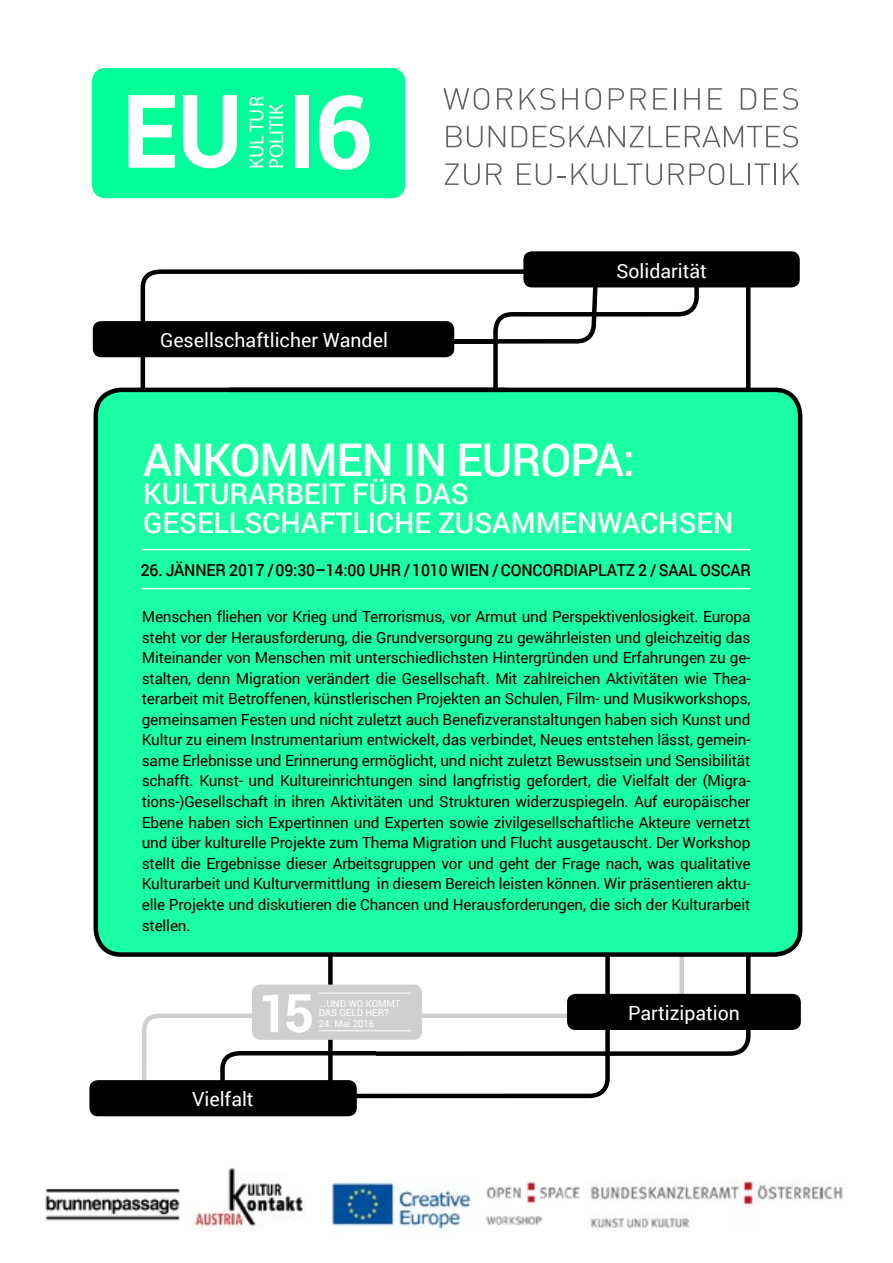
<style>
.page{position:relative;width:893px;height:1263px;background:#fff}
.page>*{position:absolute;margin:0;border:0;box-sizing:border-box;transform-origin:0 0}
.t1{font:700 102.3px "Roboto";color:#fff}
.t2{font:700 53.1px "Roboto";color:#fff}
.t3{font:500 45px "Roboto";letter-spacing:-.02em;color:#fff}
.t4{font:500 28.5px/28.5px "Roboto";color:#fff}
.t5{font:20.25px/19.6px "Myriad Pro";color:#fff}
.t6{font:19.5px "Roboto";color:#fff}
.P_Datum{font:500 16.5px "Roboto";letter-spacing:-.01em;color:#000;scale:.96 1}
.P_Text{font:15.3px/20.5px "Roboto";letter-spacing:-.01em;color:#000;text-align:justify}
.t7{font:9.6px/9.6px "Roboto";color:#fff}
</style>
<div class="page">
<svg style="left:421px;top:957px;width:332px;height:99px"></svg>
<svg style="left:252px;top:957px;width:105px;height:156px"></svg>
<svg style="left:138px;top:269px;width:246px;height:119px"></svg>
<svg style="left:142px;top:1011px;width:498px;height:88px"></svg>
<svg style="left:384px;top:256px;width:369px;height:132px"></svg>
<svg style="left:443px;top:88px;width:46px;height:22px"></svg>
<svg style="left:497px;top:88px;width:15px;height:22px"></svg>
<svg style="left:520px;top:88px;width:35px;height:22px"></svg>
<svg style="left:562px;top:88px;width:16px;height:22px"></svg>
<svg style="left:585px;top:88px;width:16px;height:22px"></svg>
<svg style="left:609px;top:88px;width:15px;height:22px"></svg>
<svg style="left:631px;top:88px;width:15px;height:22px"></svg>
<svg style="left:653px;top:88px;width:14px;height:22px"></svg>
<hr style="left:674px;top:88px;width:2px;height:22px;background:#616161">
<svg style="left:684px;top:88px;width:16px;height:22px"></svg>
<svg style="left:708px;top:88px;width:14px;height:22px"></svg>
<svg style="left:741px;top:88px;width:15px;height:22px"></svg>
<svg style="left:764px;top:88px;width:34px;height:22px"></svg>
<svg style="left:446px;top:126px;width:36px;height:21px"></svg>
<svg style="left:489px;top:126px;width:16px;height:21px"></svg>
<svg style="left:512px;top:126px;width:15px;height:21px"></svg>
<svg style="left:533px;top:126px;width:265px;height:21px"></svg>
<svg style="left:445px;top:163px;width:35px;height:22px"></svg>
<svg style="left:486px;top:163px;width:16px;height:22px"></svg>
<svg style="left:517px;top:163px;width:34px;height:22px"></svg>
<svg style="left:557px;top:176px;width:8px;height:2px"></svg>
<svg style="left:571px;top:163px;width:36px;height:22px"></svg>
<svg style="left:614px;top:163px;width:48px;height:22px"></svg>
<svg style="left:669px;top:163px;width:55px;height:22px"></svg>
<svg style="left:730px;top:163px;width:14px;height:22px"></svg>
<hr style="left:748px;top:163px;width:2px;height:22px;background:#616161">
<svg style="left:754px;top:163px;width:16px;height:22px"></svg>
<hr style="left:774px;top:163px;width:2px;height:22px;background:#616161">
<svg style="left:783px;top:163px;width:16px;height:22px"></svg>
<div style="left:96px;top:390px;width:704px;height:564px;background:#1affa3;border-radius:26px"></div>
<div style="left:94px;top:388px;width:708px;height:569px;border:4px solid #000;border-radius:26px"></div>
<div style="left:523px;top:251px;width:277px;height:36px;background:#000;border-radius:9px"></div>
<div style="left:567px;top:994px;width:234px;height:36px;background:#000;border-radius:9px"></div>
<div style="left:93px;top:321px;width:361px;height:36px;background:#000;border-radius:9px"></div>
<hr style="left:229px;top:388px;width:276px;height:4px;background:#000">
<hr style="left:142px;top:549px;width:608px;height:1px;background:#fff">
<hr style="left:142px;top:588px;width:608px;height:1px;background:#fff">
<div style="left:89px;top:1080px;width:268px;height:36px;background:#000;border-radius:9px"></div>
<div style="left:92px;top:68px;width:313px;height:130px;background:#0f9;border-radius:13px"></div>
<div style="left:295px;top:95px;width:13px;height:73px;background:#fff"></div>
<svg style="left:183px;top:95px;width:54px;height:73px"></svg>
<svg style="left:129px;top:95px;width:46px;height:73px"></svg>
<div style="left:252px;top:984px;width:170px;height:56px;background:#cfcfd1;border-radius:9px"></div>
<hr style="left:319px;top:993px;width:92px;height:1px;background:#fff">
<hr style="left:319px;top:1030px;width:92px;height:1px;background:#fff">
<img style="left:45px;top:1189px;width:135px;height:32px">
<img style="left:191px;top:1168px;width:112px;height:61px">
<img style="left:330px;top:1181px;width:142px;height:50px">
<img style="left:590px;top:1180px;width:253px;height:48px">
<img style="left:486px;top:1181px;width:94px;height:45px">
<h3 class="t5" style="left:247px;top:169px;width:75px;rotate:-90deg">KUL TUR<br>POLITIK</h3>
<h1 class="t1" style="left:314px;top:60px;width:60px">6</h1>
<p class="t6" style="left:160px;top:327px;width:229px">Gesellschaftlicher Wandel</p>
<p class="t6" style="left:616px;top:257px;width:92px">Solidarität</p>
<h3 class="t3" style="left:143px;top:428px;width:493px">ANKOMMEN IN EUROPA:</h3>
<h3 class="t4" style="left:143px;top:479px;width:591px">KULTURARBEIT FÜR DAS<br>GESELLSCHAFTLICHE ZUSAMMENWACHSEN</h3>
<p class="P_Datum" style="left:141px;top:559px;width:637px">26. JÄNNER 2017 / 09:30–14:00 UHR / 1010 WIEN / CONCORDIAPLATZ 2 / SAAL OSCAR</p>
<p class="P_Text" style="left:142px;top:606px;width:610px">Menschen fliehen vor Krieg und Terrorismus, vor Armut und Perspektivenlosigkeit. Europa steht vor der Herausforderung, die Grundversorgung zu gewährleisten und gleichzeitig das Miteinander von Menschen mit unterschiedlichsten Hintergründen und Erfahrungen zu ge&shy;stalten, denn Migration verändert die Gesellschaft. Mit zahlreichen Aktivitäten wie Thea&shy;terarbeit mit Betroffenen, künstlerischen Projekten an Schulen, Film- und Musikworkshops, gemeinsamen Festen und nicht zuletzt auch Benefizveranstaltungen haben sich Kunst und Kultur zu einem Instrumentarium entwickelt, das verbindet, Neues entstehen lässt, gemein&shy;same Erlebnisse und Erinnerung ermöglicht, und nicht zuletzt Bewusstsein und Sensibilität schafft. Kunst- und Kultureinrichtungen sind langfristig gefordert, die Vielfalt der (Migra&shy;tions-)Gesellschaft in ihren Aktivitäten und Strukturen widerzuspiegeln. Auf europäischer Ebene haben sich Expertinnen und Experten sowie zivilgesellschaftliche Akteure vernetzt und über kulturelle Projekte zum Thema Migration und Flucht ausgetauscht. Der Workshop stellt die Ergebnisse dieser Arbeitsgruppen vor und geht der Frage nach, was qualitative Kulturarbeit und Kulturvermittlung in diesem Bereich leisten können. Wir präsentieren aktu&shy;elle Projekte und diskutieren die Chancen und Herausforderungen, die sich der Kulturarbeit stellen.</p>
<h2 class="t2" style="left:258px;top:976px;width:57px">15</h2>
<p class="t7" style="left:319px;top:998px;width:83px">...UND WO KOMMT<br>DAS GELD HER?</p>
<p class="t7" style="left:319px;top:1019px;width:57px">24. Mai 2016</p>
<p class="t6" style="left:192px;top:1086px;width:63px">Vielfalt</p>
<p class="t6" style="left:628px;top:999px;width:113px">Partizipation</p>
</div>
